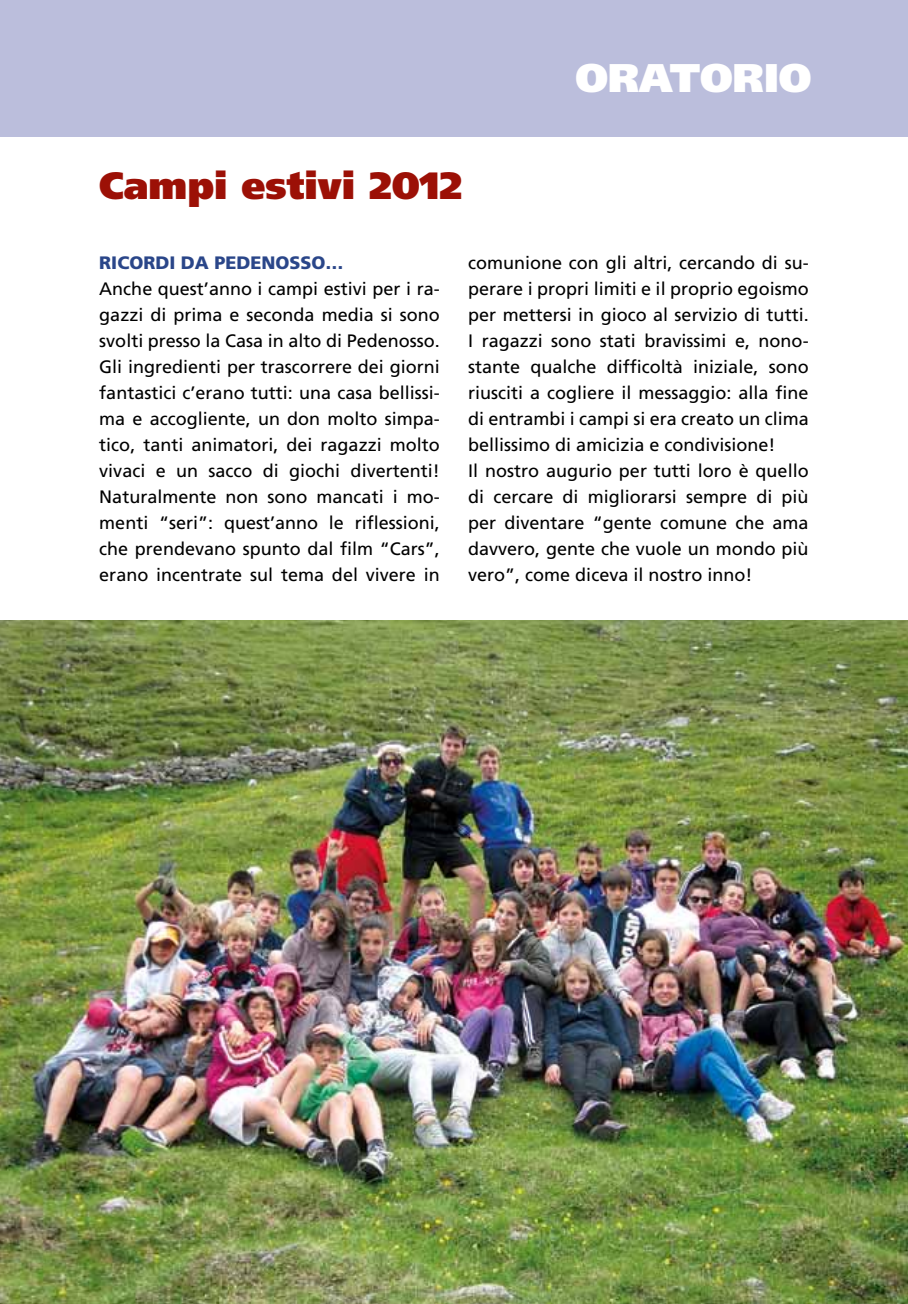
<style>
.page{position:relative;width:908px;height:1304px;background:#fff}
.page>*{position:absolute;margin:0;border:0;box-sizing:border-box;transform-origin:0 0}
.t1{font:900 40px "Frutiger";color:#fff}
.t2{font:900 38px "Frutiger";color:#9c1006}
.t3{font:18px/26px "Frutiger";color:#000;text-align:justify}
.t4{font:900 18px "Frutiger";color:#2a4689}
</style>
<div class="page">
<div style="left:0;top:0;width:907px;height:136px;background:#bbbedc"></div>
<img style="left:0;top:621px;width:907px;height:683px">
<h2 class="t2" style="left:99px;top:163px;width:364px">CAMPI ESTIVI 2012</h2>
<h1 class="t1" style="left:575px;top:53px;width:237px">ORATORIO</h1>
<p class="t4" style="left:99px;top:252px;width:246px">RICORDI DA PEDENOSSO…</p>
<p class="t3" style="left:99px;top:276px;width:342px">Anche quest’anno i campi estivi per i ra&shy;gazzi di prima e seconda media si sono svolti presso la Casa in alto di Pedenosso.<br>Gli ingredienti per trascorrere dei giorni fantastici c’erano tutti: una casa bellissi&shy;ma e accogliente, un don molto simpa&shy;tico, tanti animatori, dei ragazzi molto vivaci e un sacco di giochi divertenti!<br>Naturalmente non sono mancati i mo&shy;menti “seri”: quest’anno le riflessioni, che prendevano spunto dal film “Cars”, erano incentrate sul tema del vivere in</p>
<p class="t3" style="left:468px;top:250px;width:342px;text-align:left">comunione con gli altri, cercando di su&shy;perare i propri limiti e il proprio egoismo per mettersi in gioco al servizio di tutti.<br>I ragazzi sono stati bravissimi e, nono&shy;stante qualche difficoltà iniziale, sono riusciti a cogliere il messaggio: alla fine di entrambi i campi si era creato un clima bellissimo di amicizia e condivisione!<br>I l nostro augurio per tutti loro è quello di cercare di migliorarsi sempre di più per diventare “gente comune che ama davvero, gente che vuole un mondo più vero”, come diceva il nostro inno!</p>
</div>
